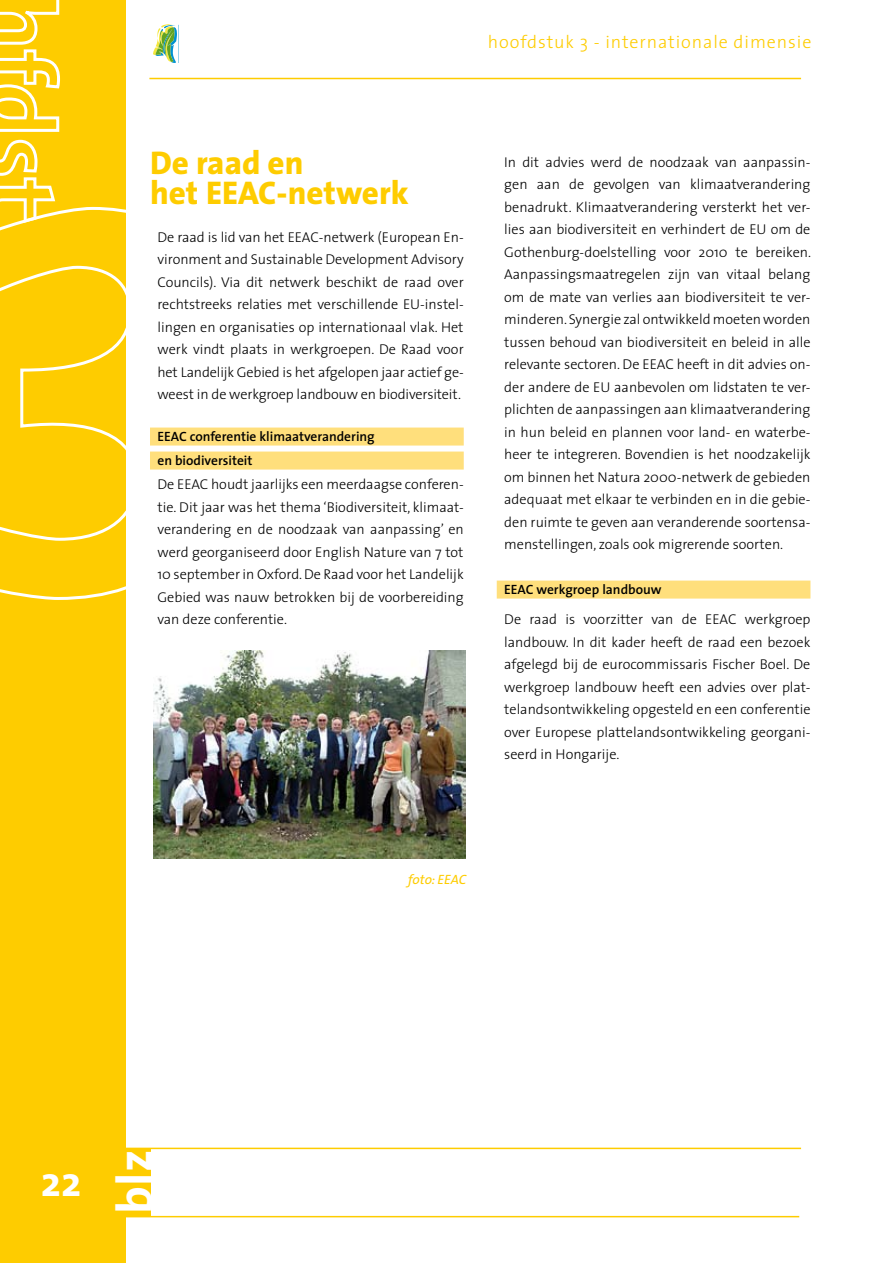
<style>
.page{position:relative;width:893px;height:1263px;background:#fff}
.page>*{position:absolute;margin:0;border:0;box-sizing:border-box;transform-origin:0 0}
.t1{font:700 49.8px "The Sans";color:#fff}
.t2{font:700 42px "The Sans";color:#fff}
.t3{font:800 33px/30px "The Sans";color:#fecc00}
.t4{font:300 18px "The Sans";letter-spacing:.05em;color:#fecc00}
.t5{font:300 14.25px/22.5px "The Sans";color:#000;text-align:justify}
.t6{font:600 13.5px/24px "The Sans";color:#000}
.t7{font:italic 13.5px "The Sans";letter-spacing:-.005em;color:#fecc00}
</style>
<div class="page">
<hr style="left:149px;top:78px;width:652px;height:1px;background:#fecc00">
<div style="left:0;top:0;width:126px;height:1263px;background:#fecc00"></div>
<hr style="left:0;top:1148px;width:801px;height:1px;background:#fecc00">
<hr style="left:0;top:1216px;width:799px;height:1px;background:#fecc00">
<div style="left:118px;top:1148px;width:33px;height:68px;background:#fecc00"></div>
<svg style="left:0;top:0;width:60px;height:205px"></svg>
<svg style="left:0;top:205px;width:216px;height:395px"></svg>
<img style="left:153px;top:650px;width:313px;height:209px">
<svg style="left:153px;top:24px;width:24px;height:39px"></svg>
<div style="left:150px;top:428px;width:314px;height:18px;background:#ffdf7c"></div>
<div style="left:150px;top:452px;width:314px;height:18px;background:#ffdf7c"></div>
<div style="left:497px;top:581px;width:313px;height:18px;background:#ffdf7c"></div>
<p class="t4" style="left:488px;top:27px;width:325px">hoofdstuk 3 - internationale dimensie</p>
<h3 class="t3" style="left:150px;top:147px;width:260px">De raad en<br>het EEAC-netwerk</h3>
<p class="t5" style="left:157px;top:225px;width:308px">De raad is lid van het EEAC-netwerk (European En&shy;vironment and Sustainable Development Advisory Councils). Via dit netwerk beschikt de raad over rechtstreeks relaties met verschillende EU-instel&shy;lingen en organisaties op internationaal vlak. Het werk vindt plaats in werkgroepen. De Raad voor het Landelijk Gebied is het afgelopen jaar actief ge&shy;weest in de werkgroep landbouw en biodiversiteit.</p>
<p class="t6" style="left:158px;top:424px;width:219px">EEAC conferentie klimaatverandering en biodiversiteit</p>
<p class="t5" style="left:158px;top:472px;width:308px">De EEAC houdt jaarlijks een meerdaagse conferen&shy;tie. Dit jaar was het thema ‘Biodiversiteit, klimaat&shy;verandering en de noodzaak van aanpassing’ en werd georganiseerd door English Nature van 7 tot 10 september in Oxford.De Raad voor het Landelijk Gebied was nauw betrokken bij de voorbereiding van deze conferentie.</p>
<p class="t5" style="left:504px;top:150px;width:308px">In dit advies werd de noodzaak van aanpassin&shy;gen aan de gevolgen van klimaatverandering benadrukt. Klimaatverandering versterkt het ver&shy;lies aan biodiversiteit en verhindert de EU om de Gothenburg-doelstelling voor 2010 te bereiken.<br>Aanpassingsmaatregelen zijn van vitaal belang om de mate van verlies aan biodiversiteit te ver&shy;minderen.Synergie zal ontwikkeld moetenworden tussen behoud van biodiversiteit en beleid in alle relevante sectoren. De EEAC heeft in dit advies on&shy;der andere de EU aanbevolen om lidstaten te ver&shy;plichten de aanpassingen aan klimaatverandering in hun beleid en plannen voor land- en waterbe&shy;heer te integreren. Bovendien is het noodzakelijk om binnen het Natura 2000-netwerk de gebieden adequaat met elkaar te verbinden en in die gebie&shy;den ruimte te geven aan veranderende soortensa&shy;menstellingen, zoals ook migrerende soorten.</p>
<p class="t6" style="left:504px;top:577px;width:159px">EEAC werkgroep landbouw</p>
<p class="t5" style="left:504px;top:607px;width:308px">De raad is voorzitter van de EEAC werkgroep landbouw. In dit kader heeft de raad een bezoek afgelegd bij de eurocommissaris Fischer Boel. De werkgroep landbouw heeft een advies over plat&shy;telandsontwikkeling opgesteld en een conferentie over Europese plattelandsontwikkeling georgani&shy;seerd in Hongarije.</p>
<p class="t7" style="left:408px;top:868px;width:60px">foto: EEAC</p>
<h2 class="t2" style="left:41px;top:1146px;width:42px">22</h2>
<h1 class="t1" style="left:93px;top:1213px;width:65px;rotate:-90deg">blz</h1>
</div>
